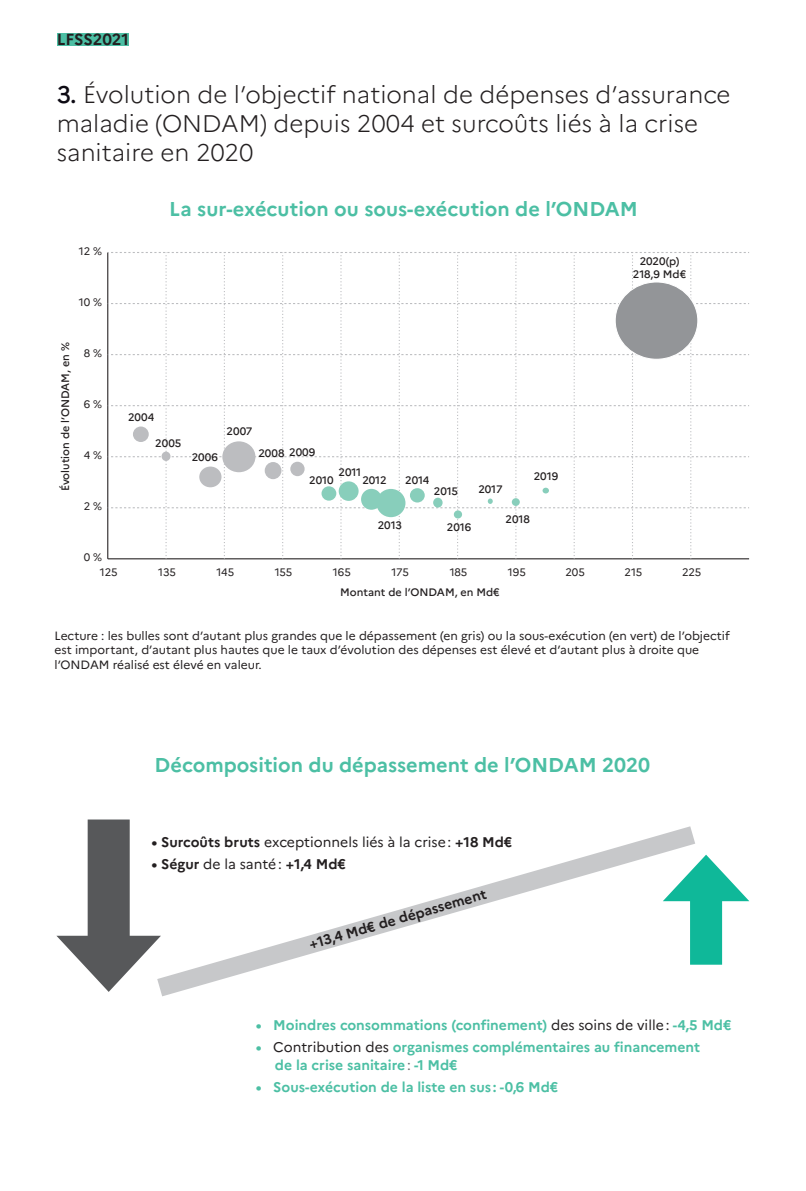
<style>
.page{position:relative;width:806px;height:1191px;background:#fff}
.page>*{position:absolute;margin:0;border:0;box-sizing:border-box;transform-origin:0 0}
.t1{font:300 24px/28.8px "Marianne";color:#231f20}
.t2{font:700 20px "Marianne";color:#4cbfa4}
.t3{font:700 16px "Marianne";color:#231f20}
.t4{font:700 14px/18px "Marianne";color:#4cbfa4}
.t5{font:14px "Marianne";color:#231f20}
.t6{font:700 14px "Marianne";color:#231f20}
.t7{font:12px/14.4px "Marianne";color:#231f20}
.t8{font:500 10.8px/13px "Marianne";color:#231f20;text-align:center}
.t9{font:10.8px "Marianne";letter-spacing:-.01em;color:#231f20}
.s1{font-weight:500;color:#0d0a13}
.s2{font-weight:700}
.s3{font-weight:400}
.s4{font-weight:400;color:#231f20}
.s5{font-weight:400;color:#6c6d70}
</style>
<div class="page">
<hr style="left:107px;top:252px;width:1px;height:307px;background:#231f20">
<svg style="left:108px;top:252px;width:640px;height:307px"></svg>
<div style="left:338px;top:481px;width:20px;height:20px;background:#88cebb;border-radius:50%"></div>
<div style="left:361px;top:489px;width:20px;height:21px;background:#88cebb;border-radius:50%"></div>
<div style="left:376px;top:489px;width:29px;height:28px;background:#88cebb;border-radius:50%"></div>
<div style="left:57px;top:33px;width:72px;height:12px;background:#4cbfa4"></div>
<div style="left:88px;top:819px;width:42px;height:136px;background:#57585a"></div>
<svg style="left:56px;top:935px;width:101px;height:57px"></svg>
<div style="left:689px;top:884px;width:32px;height:80px;background:#0fb899"></div>
<svg style="left:694px;top:854px;width:54px;height:47px"></svg>
<svg style="left:157px;top:826px;width:537px;height:170px"></svg>
<h3 class="t3" style="left:57px;top:30px;width:73px">LFSS2021</h3>
<h1 class="t1" style="left:57px;top:80px;width:674px"><span class="s1">3.</span> Évolution de l’objectif national de dépenses d’assurance maladie (ONDAM) depuis 2004 et surcoûts liés à la crise sanitaire en 2020</h1>
<p class="t9" style="left:79px;top:244px;width:25px">12 %</p>
<p class="t9" style="left:79px;top:295px;width:25px">10 %</p>
<p class="t8" style="left:59px;top:491px;width:151px;rotate:-90deg">Évolution de l’ONDAM, en %</p>
<p class="t9" style="left:84px;top:346px;width:20px">8 %</p>
<p class="t9" style="left:84px;top:397px;width:20px">6 %</p>
<p class="t9" style="left:84px;top:448px;width:20px">4 %</p>
<p class="t9" style="left:84px;top:499px;width:20px">2 %</p>
<p class="t9" style="left:84px;top:550px;width:20px">0 %</p>
<h2 class="t2" style="left:169px;top:197px;width:470px">La sur-exécution ou sous-exécution de l’ONDAM</h2>
<p class="t8" style="left:128px;top:411px;width:28px">2004</p>
<p class="t8" style="left:155px;top:437px;width:28px">2005</p>
<p class="t8" style="left:191px;top:451px;width:28px">2006</p>
<p class="t8" style="left:226px;top:424px;width:27px">2007</p>
<p class="t8" style="left:258px;top:446px;width:58px">2008 2009</p>
<p class="t8" style="left:309px;top:473px;width:26px">2010</p>
<p class="t8" style="left:338px;top:465px;width:24px">2011</p>
<p class="t8" style="left:533px;top:470px;width:26px">2019</p>
<p class="t8" style="left:405px;top:473px;width:26px">2014</p>
<p class="t8" style="left:362px;top:474px;width:26px">2012</p>
<p class="t8" style="left:377px;top:518px;width:26px">2013</p>
<p class="t8" style="left:478px;top:482px;width:26px">2017</p>
<p class="t8" style="left:433px;top:485px;width:26px">2015</p>
<p class="t8" style="left:505px;top:512px;width:26px">2018</p>
<p class="t8" style="left:446px;top:521px;width:26px">2016</p>
<p class="t8" style="left:632px;top:254px;width:55px">2020(p)<br>218,9 Md€</p>
<p class="t9" style="left:100px;top:566px;width:19px">125</p>
<p class="t9" style="left:158px;top:566px;width:19px">135</p>
<p class="t9" style="left:216px;top:566px;width:19px">145</p>
<p class="t9" style="left:274px;top:566px;width:19px">155</p>
<p class="t9" style="left:333px;top:566px;width:19px">165</p>
<p class="t9" style="left:391px;top:566px;width:19px">175</p>
<p class="t9" style="left:449px;top:566px;width:19px">185</p>
<p class="t9" style="left:507px;top:566px;width:19px">195</p>
<p class="t9" style="left:565px;top:566px;width:21px">205</p>
<p class="t9" style="left:624px;top:566px;width:19px">215</p>
<p class="t9" style="left:681px;top:566px;width:21px">225</p>
<p class="t8" style="left:340px;top:585px;width:161px">Montant de l’ONDAM, en Md€</p>
<p class="t7" style="left:54px;top:628px;width:676px">Lecture : les bulles sont d’autant plus grandes que le dépassement (en gris) ou la sous-exécution (en vert) de l’objectif est important, d’autant plus hautes que le taux d’évolution des dépenses est élevé et d’autant plus à droite que l’ONDAM réalisé est élevé en valeur.</p>
<h2 class="t2" style="left:154px;top:753px;width:497px">Décomposition du dépassement de l’ONDAM 2020</h2>
<p class="t5" style="left:151px;top:834px;width:362px"><span class="s2">• Surcoûts bruts</span> exceptionnels liés à la crise: <span class="s2">+18 Md€</span></p>
<p class="t6" style="left:151px;top:856px;width:196px">• Ségur <span class="s3">de la santé:</span> +1,4 Md€</p>
<p class="t6" style="left:307px;top:936px;width:185px;rotate:-16deg">+13,4 Md€ de dépassement</p>
<p class="t4" style="left:256px;top:1016px;width:477px">• Moindres consommations (confinement) <span class="s4">des soins de ville:</span> -4,5 Md€</p>
<p class="t4" style="left:275px;top:1038px;width:426px;text-indent:-19px">• <span class="s4">Contribution des</span> organismes complémentaires au financement de la crise sanitaire<span class="s5">:</span> -1 Md€</p>
<p class="t4" style="left:256px;top:1078px;width:303px">• Sous-exécution de la liste en sus : -0,6 Md€</p>
</div>
